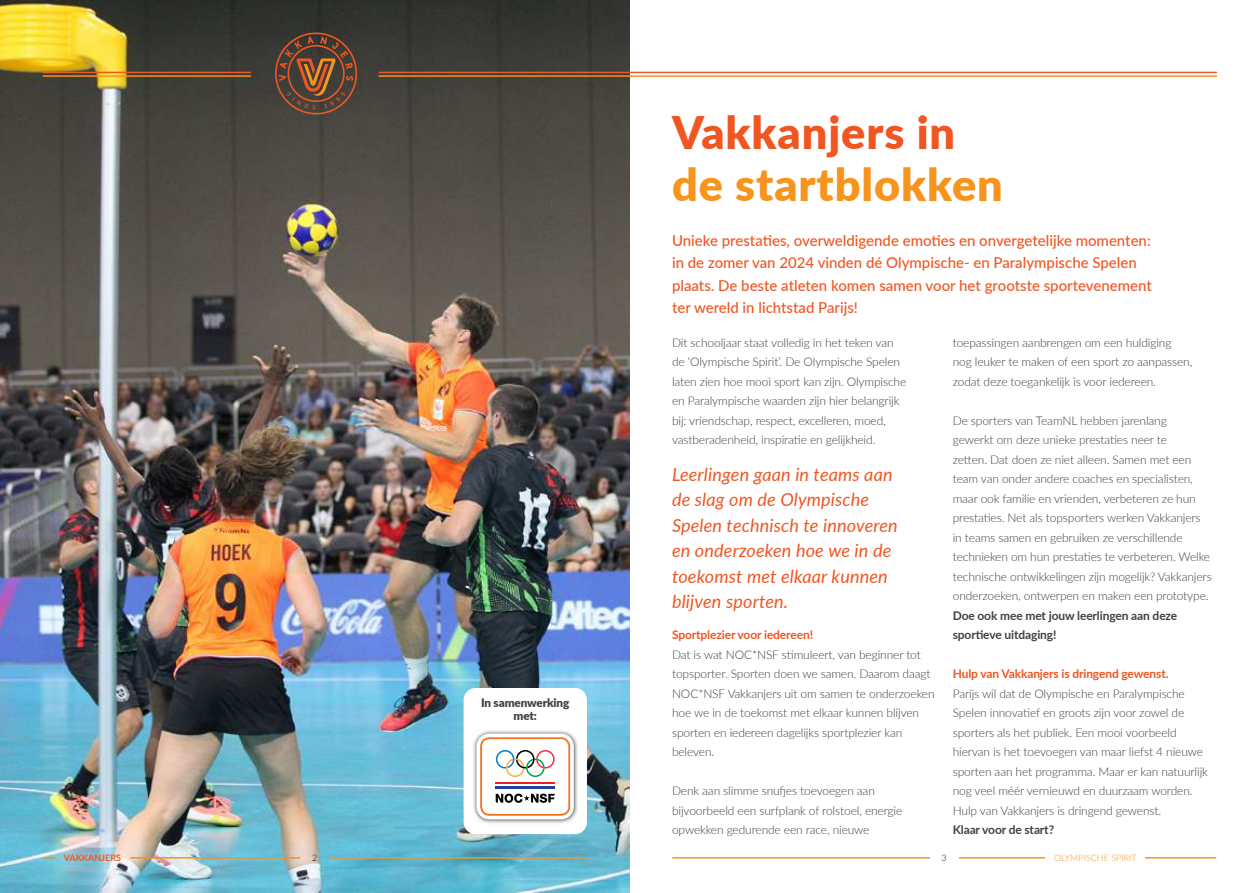
<style>
.page{position:relative;width:1259px;height:893px;background:#fff}
.page>*{position:absolute;margin:0;border:0;box-sizing:border-box;transform-origin:0 0}
.t1{font:900 45px "Lato";letter-spacing:.02em;color:#f7941e}
.t2{font:900 45px "Lato";letter-spacing:.02em;color:#f05622}
.t3{font:italic 18px/25.5px "Lato";letter-spacing:.01em;color:#f05622}
.t4{font:500 15px/22.5px "Lato";color:#f05622}
.t5{font:300 12px/19.5px "Lato";letter-spacing:-.01em;color:#414042}
.t6{font:700 12px/19.5px "Lato";letter-spacing:-.01em;color:#414042}
.t7{font:700 12px "Lato";letter-spacing:-.01em;color:#f05622}
.t8{font:900 11.7px/13.4px "Lato";letter-spacing:-.01em;color:#414042;text-align:center}
.t9{font:300 9px "Lato";color:#f7941e}
.t10{font:700 9px "Lato";color:#f05622}
.t11{font:300 9px "Lato";color:#000}
</style>
<div class="page">
<hr style="left:673px;top:857px;width:542px;height:2px;background:#f7941e">
<div style="left:930px;top:852px;width:28px;height:12px;background:#fff"></div>
<div style="left:1045px;top:854px;width:100px;height:7px;background:#fff"></div>
<img style="left:0;top:0;width:629px;height:893px">
<hr style="left:379px;top:72px;width:837px;height:1px;background:#f05622">
<hr style="left:379px;top:75px;width:837px;height:2px;background:#f7941e">
<hr style="left:43px;top:72px;width:207px;height:1px;background:#f05622">
<hr style="left:43px;top:75px;width:207px;height:2px;background:#f7941e">
<svg style="left:275px;top:33px;width:82px;height:81px;background:#674533"></svg>
<svg style="left:43px;top:857px;width:12px;height:2px"></svg>
<hr style="left:131px;top:857px;width:169px;height:2px;background:#f7941e">
<hr style="left:330px;top:857px;width:256px;height:2px;background:#f7941e">
<div style="left:463px;top:688px;width:124px;height:146px;background:#fff;border-radius:12px"></div>
<img style="left:473px;top:730px;width:105px;height:93px">
<svg style="left:476px;top:734px;width:98px;height:85px"></svg>
<p class="t10" style="left:64px;top:851px;width:59px">VAKKANJERS</p>
<p class="t11" style="left:312px;top:852px;width:7px">2</p>
<p class="t8" style="left:481px;top:695px;width:90px">In samenwerking met:</p>
<h1 class="t2" style="left:672px;top:98px;width:285px">Vakkanjers in</h1>
<h1 class="t1" style="left:672px;top:151px;width:332px">de startblokken</h1>
<p class="t4" style="left:672px;top:228px;width:481px">Unieke prestaties, overweldigende emoties en onvergetelijke momenten: in de zomer van 2024 vinden dé Olympische- en Paralympische Spelen plaats. De beste atleten komen samen voor het grootste sportevenement ter wereld in lichtstad Parijs!</p>
<p class="t5" style="left:672px;top:332px;width:236px">Dit schooljaar staat volledig in het teken van de ‘Olympische Spirit’. De Olympische Spelen laten zien hoe mooi sport kan zijn. Olympische en Paralympische waarden zijn hier belangrijk bij: vriendschap, respect, excelleren, moed, vastberadenheid, inspiratie en gelijkheid.</p>
<h2 class="t3" style="left:672px;top:460px;width:227px">Leerlingen gaan in teams aan de slag om de Olympische<br>Spelen technisch te innoveren en onderzoeken hoe we in de toekomst met elkaar kunnen blijven sporten.</h2>
<p class="t7" style="left:672px;top:626px;width:142px">Sportplezier voor iedereen!</p>
<p class="t5" style="left:672px;top:644px;width:264px">Dat is wat NOC*NSF stimuleert, van beginner tot topsporter. Sporten doen we samen. Daarom daagt NOC*NSF Vakkanjers uit om samen te onderzoeken hoe we in de toekomst met elkaar kunnen blijven sporten en iedereen dagelijks sportplezier kan beleven.</p>
<p class="t5" style="left:672px;top:781px;width:232px">Denk aan slimme snufjes toevoegen aan bijvoorbeeld een surfplank of rolstoel, energie opwekken gedurende een race, nieuwe</p>
<p class="t5" style="left:952px;top:332px;width:241px">toepassingen aanbrengen om een huldiging nog leuker te maken of een sport zo aanpassen, zodat deze toegankelijk is voor iedereen.</p>
<p class="t5" style="left:952px;top:410px;width:260px">De sporters van TeamNL hebben jarenlang<br>gewerkt om deze unieke prestaties neer te<br>zetten. Dat doen ze niet alleen. Samen met een team van onder andere coaches en specialisten, maar ook familie en vrienden, verbeteren ze hun prestaties. Net als topsporters werken Vakkanjers in teams samen en gebruiken ze verschillende technieken om hun prestaties te verbeteren. Welke technische ontwikkelingen zijn mogelijk? Vakkanjers onderzoeken, ontwerpen en maken een prototype.</p>
<p class="t6" style="left:952px;top:605px;width:226px">Doe ook mee met jouw leerlingen aan deze sportieve uitdaging!</p>
<p class="t7" style="left:952px;top:665px;width:217px">Hulp van Vakkanjers is dringend gewenst.</p>
<p class="t5" style="left:952px;top:683px;width:257px">Parijs wil dat de Olympische en Paralympische Spelen innovatief en groots zijn voor zowel de sporters als het publiek. Een mooi voorbeeld hiervan is het toevoegen van maar liefst 4 nieuwe sporten aan het programma. Maar er kan natuurlijk nog veel méér vernieuwd en duurzaam worden.<br>Hulp van Vakkanjers is dringend gewenst.</p>
<p class="t6" style="left:952px;top:819px;width:103px">Klaar voor de start?</p>
<p class="t11" style="left:941px;top:852px;width:7px">3</p>
<p class="t9" style="left:1054px;top:852px;width:84px">OLYMPISCHE SPIRIT</p>
</div>
